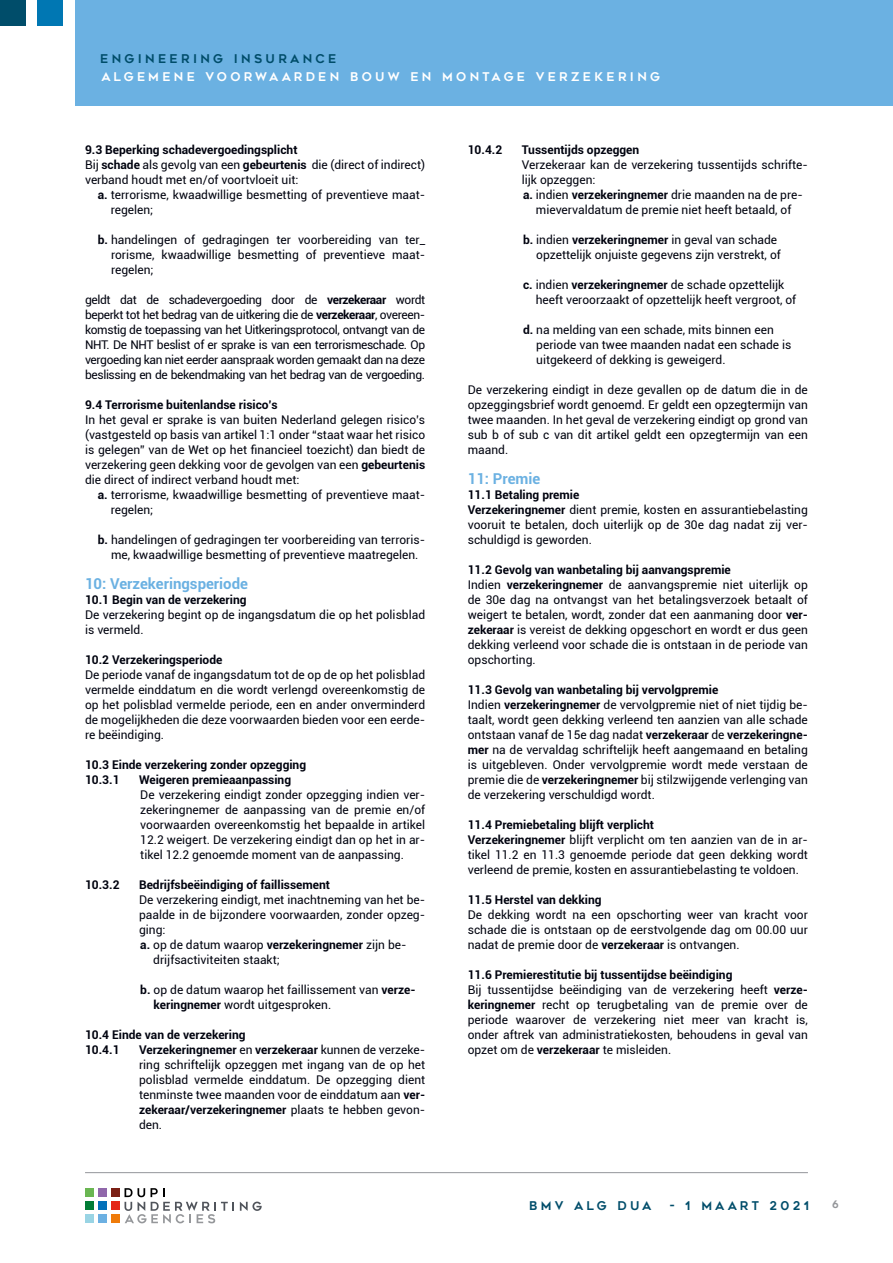
<style>
.page{position:relative;width:893px;height:1263px;background:#fff}
.page>*{position:absolute;margin:0;border:0;box-sizing:border-box;transform-origin:0 0}
.t1{font:700 15px "Roboto";color:#6bb1e2}
._1_1_1__tekst_vervol{font:12px/15px "Roboto";color:#00030f;text-align:justify}
.broodtekst{font:700 12px "Roboto";color:#00030f}
._1__a__tekst{font:12px/15px "Roboto";color:#00030f}
.t2{font:12px "Geometos";letter-spacing:.275em;color:#fff}
.t3{font:12px "Geometos";letter-spacing:.275em;color:#004d6a}
.t4{font:10.35px "Geometos";color:#94969a}
.s1{font-weight:700}
</style>
<div class="page">
<div style="left:0;top:0;width:25px;height:25px;background:#004d6a"></div>
<div style="left:38px;top:0;width:25px;height:25px;background:#0077b3"></div>
<div style="left:75px;top:0;width:818px;height:106px;background:#6bb1e2"></div>
<hr style="left:85px;top:1172px;width:723px;height:1px;background:#94969a">
<div style="left:85px;top:1201px;width:9px;height:9px;background:#027d36"></div>
<div style="left:98px;top:1201px;width:9px;height:9px;background:#0371b9"></div>
<div style="left:111px;top:1201px;width:9px;height:9px;background:#e42617"></div>
<div style="left:85px;top:1188px;width:9px;height:9px;background:#6ab652"></div>
<div style="left:98px;top:1188px;width:9px;height:9px;background:#9067aa"></div>
<div style="left:111px;top:1188px;width:9px;height:9px;background:#7a1f15"></div>
<div style="left:85px;top:1214px;width:9px;height:9px;background:#99d4e4"></div>
<div style="left:98px;top:1214px;width:9px;height:9px;background:#6cb0e2"></div>
<div style="left:111px;top:1214px;width:9px;height:9px;background:#ef7b0a"></div>
<svg style="left:240px;top:1201px;width:22px;height:10px"></svg>
<svg style="left:125px;top:1188px;width:109px;height:35px"></svg>
<p class="t3" style="left:100px;top:52px;width:238px">ENGINEERING INSURANCE</p>
<p class="t2" style="left:101px;top:70px;width:560px">ALGEMENE VOORWAARDEN BOUW EN MONTAGE VERZEKERING</p>
<p class="broodtekst" style="left:85px;top:141px;width:214px">9.3 Beperking schadevergoedingsplicht</p>
<p class="_1_1_1__tekst_vervol" style="left:85px;top:157px;width:342px">Bij <span class="s1">schade</span> als gevolg van een <span class="s1">gebeurtenis</span> die (direct of indirect) verband houdt met en/of voortvloeit uit:</p>
<p class="_1__a__tekst" style="left:111px;top:187px;width:316px;text-indent:-13px"><span class="s1">a.</span> terrorisme, kwaadwillige besmetting of preventieve maat&shy;regelen;</p>
<p class="_1__a__tekst" style="left:111px;top:232px;width:316px;text-align:justify;text-indent:-13px"><span class="s1">b.</span> handelingen of gedragingen ter voorbereiding van ter_ rorisme, kwaadwillige besmetting of preventieve maat&shy;regelen;</p>
<p class="_1_1_1__tekst_vervol" style="left:85px;top:292px;width:342px">geldt dat de schadevergoeding door de <span class="s1">verzekeraar</span> wordt beperkt tot het bedrag van de uitkering die de <span class="s1">verzekeraar</span>, overeen&shy;komstig de toepassing van het Uitkeringsprotocol, ontvangt van de NHT. De NHT beslist of er sprake is van een terrorismeschade. Op vergoeding kan niet eerder aanspraak worden gemaakt dan na deze beslissing en de bekendmaking van het bedrag van de vergoeding.</p>
<p class="broodtekst" style="left:85px;top:396px;width:194px">9.4 Terrorisme buitenlandse risico’s</p>
<p class="_1_1_1__tekst_vervol" style="left:85px;top:412px;width:342px">In het geval er sprake is van buiten Nederland gelegen risico’s (vastgesteld op basis van artikel 1:1 onder “staat waar het risico is gelegen” van de Wet op het financieel toezicht) dan biedt de verzekering geen dekking voor de gevolgen van een <span class="s1">gebeurtenis </span>die direct of indirect verband houdt met:</p>
<p class="_1__a__tekst" style="left:111px;top:487px;width:316px;text-indent:-13px"><span class="s1">a.</span> terrorisme, kwaadwillige besmetting of preventieve maat&shy;regelen;</p>
<p class="_1__a__tekst" style="left:98px;top:532px;width:329px;text-align:center"><span class="s1">b.</span> handelingen of gedragingen ter voorbereiding van terroris&shy;me, kwaadwillige besmetting of preventieve maatregelen.</p>
<p class="t1" style="left:85px;top:573px;width:164px">10: Verzekeringsperiode</p>
<p class="broodtekst" style="left:85px;top:591px;width:163px">10.1 Begin van de verzekering</p>
<p class="_1_1_1__tekst_vervol" style="left:85px;top:607px;width:342px">De verzekering begint op de ingangsdatum die op het polisblad is vermeld.</p>
<p class="broodtekst" style="left:85px;top:651px;width:139px">10.2 Verzekeringsperiode</p>
<p class="_1_1_1__tekst_vervol" style="left:85px;top:667px;width:342px">De periode vanaf de ingangsdatum tot de op de op het polisblad vermelde einddatum en die wordt verlengd overeenkomstig de op het polisblad vermelde periode, een en ander onverminderd de mogelijkheden die deze voorwaarden bieden voor een eerde&shy;re beëindiging.</p>
<p class="broodtekst" style="left:85px;top:756px;width:223px">10.3 Einde verzekering zonder opzegging</p>
<p class="broodtekst" style="left:85px;top:771px;width:36px">10.3.1</p>
<p class="broodtekst" style="left:139px;top:771px;width:154px">Weigeren premieaanpassing</p>
<p class="_1_1_1__tekst_vervol" style="left:140px;top:787px;width:286px">De verzekering eindigt zonder opzegging indien ver&shy;zekeringnemer de aanpassing van de premie en/of voorwaarden overeenkomstig het bepaalde in artikel 12.2 weigert. De verzekering eindigt dan op het in ar&shy;tikel 12.2 genoemde moment van de aanpassing.</p>
<p class="broodtekst" style="left:85px;top:876px;width:36px">10.3.2</p>
<p class="broodtekst" style="left:139px;top:876px;width:193px">Bedrijfsbeëindiging of faillissement</p>
<p class="_1_1_1__tekst_vervol" style="left:139px;top:892px;width:288px">De verzekering eindigt, met inachtneming van het be&shy;paalde in de bijzondere voorwaarden, zonder opzeg&shy;ging:</p>
<p class="_1_1_1__tekst_vervol" style="left:153px;top:937px;width:255px;text-indent:-13px"><span class="s1">a.</span> op de datum waarop <span class="s1">verzekeringnemer</span> zijn be&shy;drijfsactiviteiten staakt;</p>
<p class="_1_1_1__tekst_vervol" style="left:154px;top:982px;width:264px;text-indent:-13px"><span class="s1">b.</span> op de datum waarop het faillissement van <span class="s1">verze&shy;keringnemer</span> wordt uitgesproken.</p>
<p class="broodtekst" style="left:85px;top:1026px;width:162px">10.4 Einde van de verzekering</p>
<p class="broodtekst" style="left:85px;top:1041px;width:36px">10.4.1</p>
<p class="_1_1_1__tekst_vervol" style="left:139px;top:1042px;width:288px"><span class="s1">Verzekeringnemer</span> en <span class="s1">verzekeraar</span> kunnen de verzeke&shy;ring schriftelijk opzeggen met ingang van de op het polisblad vermelde einddatum. De opzegging dient tenminste twee maanden voor de einddatum aan <span class="s1">ver&shy;zekeraar/verzekeringnemer</span> plaats te hebben gevon&shy;den.</p>
<p class="broodtekst" style="left:468px;top:141px;width:36px">10.4.2</p>
<p class="broodtekst" style="left:522px;top:141px;width:119px">Tussentijds opzeggen</p>
<p class="_1_1_1__tekst_vervol" style="left:522px;top:157px;width:288px">Verzekeraar kan de verzekering tussentijds schrifte&shy;lijk opzeggen:</p>
<p class="_1_1_1__tekst_vervol" style="left:523px;top:187px;width:281px;text-align:center"><span class="s1">a.</span> indien <span class="s1">verzekeringnemer</span> drie maanden na de pre&shy;mievervaldatum de premie niet heeft betaald, of</p>
<p class="_1_1_1__tekst_vervol" style="left:523px;top:232px;width:259px;text-align:right"><span class="s1">b.</span> indien <span class="s1">verzekeringnemer</span> in geval van schade opzettelijk onjuiste gegevens zijn verstrekt, of</p>
<p class="_1_1_1__tekst_vervol" style="left:536px;top:277px;width:262px;text-indent:-13px"><span class="s1">c.</span> indien <span class="s1">verzekeringnemer</span> de schade opzettelijk heeft veroorzaakt of opzettelijk heeft vergroot, of</p>
<p class="_1_1_1__tekst_vervol" style="left:536px;top:322px;width:257px;text-align:left;text-indent:-13px"><span class="s1">d.</span> na melding van een schade, mits binnen een periode van twee maanden nadat een schade is uitgekeerd of dekking is geweigerd.</p>
<p class="_1_1_1__tekst_vervol" style="left:468px;top:382px;width:342px">De verzekering eindigt in deze gevallen op de datum die in de opzeggingsbrief wordt genoemd. Er geldt een opzegtermijn van twee maanden. In het geval de verzekering eindigt op grond van sub b of sub c van dit artikel geldt een opzegtermijn van een maand.</p>
<p class="t1" style="left:468px;top:468px;width:74px">11: Premie</p>
<p class="broodtekst" style="left:468px;top:486px;width:113px">11.1 Betaling premie</p>
<p class="_1_1_1__tekst_vervol" style="left:468px;top:502px;width:342px"><span class="s1">Verzekeringnemer</span> dient premie, kosten en assurantiebelasting vooruit te betalen, doch uiterlijk op de 30e dag nadat zij ver&shy;schuldigd is geworden.</p>
<p class="broodtekst" style="left:468px;top:561px;width:265px">11.2 Gevolg van wanbetaling bij aanvangspremie</p>
<p class="_1_1_1__tekst_vervol" style="left:468px;top:577px;width:342px">Indien <span class="s1">verzekeringnemer</span> de aanvangspremie niet uiterlijk op de 30e dag na ontvangst van het betalingsverzoek betaalt of weigert te betalen, wordt, zonder dat een aanmaning door <span class="s1">ver&shy;zekeraar</span> is vereist de dekking opgeschort en wordt er dus geen dekking verleend voor schade die is ontstaan in de periode van opschorting.</p>
<p class="broodtekst" style="left:468px;top:681px;width:252px">11.3 Gevolg van wanbetaling bij vervolgpremie</p>
<p class="_1_1_1__tekst_vervol" style="left:468px;top:697px;width:342px">Indien <span class="s1">verzekeringnemer</span> de vervolgpremie niet of niet tijdig be&shy;taalt, wordt geen dekking verleend ten aanzien van alle schade ontstaan vanaf de 15e dag nadat <span class="s1">verzekeraar</span> de <span class="s1">verzekeringne&shy;mer</span> na de vervaldag schriftelijk heeft aangemaand en betaling is uitgebleven. Onder vervolgpremie wordt mede verstaan de premie die de <span class="s1">verzekeringnemer</span> bij stilzwijgende verlenging van de verzekering verschuldigd wordt.</p>
<p class="broodtekst" style="left:468px;top:816px;width:188px">11.4 Premiebetaling blijft verplicht</p>
<p class="_1_1_1__tekst_vervol" style="left:468px;top:832px;width:342px"><span class="s1">Verzekeringnemer</span> blijft verplicht om ten aanzien van de in ar&shy;tikel 11.2 en 11.3 genoemde periode dat geen dekking wordt verleend de premie, kosten en assurantiebelasting te voldoen.</p>
<p class="broodtekst" style="left:468px;top:891px;width:135px">11.5 Herstel van dekking</p>
<p class="_1_1_1__tekst_vervol" style="left:468px;top:907px;width:342px">De dekking wordt na een opschorting weer van kracht voor schade die is ontstaan op de eerstvolgende dag om 00.00 uur nadat de premie door de <span class="s1">verzekeraar</span> is ontvangen.</p>
<p class="broodtekst" style="left:468px;top:966px;width:266px">11.6 Premierestitutie bij tussentijdse beëindiging</p>
<p class="_1_1_1__tekst_vervol" style="left:468px;top:982px;width:342px">Bij tussentijdse beëindiging van de verzekering heeft <span class="s1">verze&shy;keringnemer</span> recht op terugbetaling van de premie over de periode waarover de verzekering niet meer van kracht is, onder aftrek van administratiekosten, behoudens in geval van opzet om de <span class="s1">verzekeraar</span> te misleiden.</p>
<p class="t3" style="left:529px;top:1198px;width:124px">BMV ALG DUA</p>
<p class="t3" style="left:670px;top:1198px;width:141px">- 1 MAART 2021</p>
<p class="t4" style="left:832px;top:1199px;width:8px">6</p>
</div>
